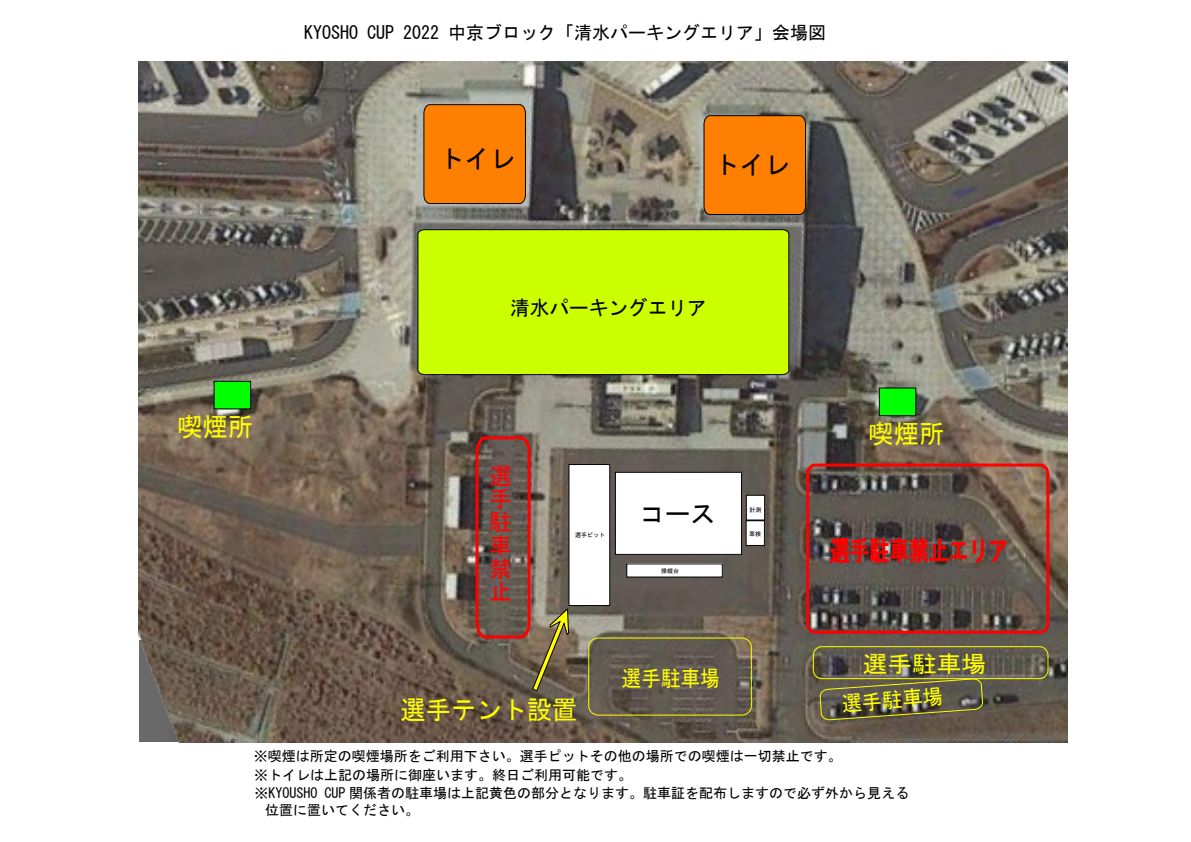
<style>
.page{position:relative;width:1191px;height:842px;background:#fff}
.page>*{position:absolute;margin:0;border:0;box-sizing:border-box;transform-origin:0 0}
.t1{font:27.7px "MS Gothic";color:#f00;scale:.71 1}
.t2{font:26.2px "MS Gothic";color:#ff0}
.t3{font:26.2px "MS Gothic";color:#000}
.t4{font:23.3px/23.3px "MS Gothic";color:#f00;text-align:justify}
.t5{font:23.1px "MS Gothic";color:#ff0;scale:1.07 1}
.t6{font:22px "MS Gothic";color:#ff0;scale:.89 1}
.t7{font:21px "MS Gothic";color:#ff0}
.t8{font:20.3px "MS Gothic";color:#000}
.t9{font:18px "MS Gothic";color:#000}
.t10{font:14px/18.9px "MS Gothic";color:#000}
.t11{font:6px "MS Gothic";color:#000}
</style>
<div class="page">
<img style="left:138px;top:62px;width:929px;height:680px">
<svg style="left:423px;top:104px;width:103px;height:101px;background:#f37b03"></svg>
<div style="left:417px;top:229px;width:373px;height:147px;background:#cf0"></div>
<div style="left:879px;top:388px;width:36px;height:28px;background:#0f0"></div>
<div style="left:878px;top:387px;width:38px;height:29px;border:1px solid #000"></div>
<div style="left:214px;top:381px;width:37px;height:28px;background:#0f0"></div>
<div style="left:214px;top:381px;width:37px;height:28px;border:1px solid #000"></div>
<svg style="left:804px;top:462px;width:247px;height:173px;background:#695149"></svg>
<img style="left:829px;top:536px;width:178px;height:42px">
<div style="left:569px;top:464px;width:40px;height:141px;background:#fff"></div>
<div style="left:568px;top:464px;width:42px;height:142px;border:1px solid #000"></div>
<div style="left:615px;top:472px;width:126px;height:82px;background:#fff"></div>
<div style="left:615px;top:472px;width:127px;height:83px;border:1px solid #000"></div>
<div style="left:627px;top:564px;width:95px;height:13px;background:#fff"></div>
<div style="left:746px;top:521px;width:18px;height:24px;background:#fff"></div>
<div style="left:745px;top:520px;width:20px;height:26px;border:1px solid #000"></div>
<div style="left:746px;top:495px;width:18px;height:25px;background:#fff"></div>
<div style="left:746px;top:495px;width:19px;height:25px;border:1px solid #000"></div>
<svg style="left:588px;top:637px;width:164px;height:79px;background:#675f4e"></svg>
<div style="left:813px;top:646px;width:235px;height:33px;border:1px solid #ff0;border-radius:9px"></div>
<svg style="left:819px;top:677px;width:164px;height:44px;background:#655f47"></svg>
<svg style="left:703px;top:115px;width:103px;height:101px;background:#f27a02"></svg>
<svg style="left:474px;top:435px;width:104px;height:260px;background:#7b655b"></svg>
<p class="t9" style="left:304px;top:23px;width:523px">KYOSHO CUP 2022 中京ブロック「清水パーキングエリア」会場図</p>
<h2 class="t3" style="left:439px;top:146px;width:77px">トイレ</h2>
<h2 class="t3" style="left:714px;top:152px;width:77px">トイレ</h2>
<h3 class="t8" style="left:510px;top:297px;width:198px">清水パーキングエリア</h3>
<h2 class="t2" style="left:177px;top:413px;width:77px">喫煙所</h2>
<h2 class="t2" style="left:868px;top:420px;width:77px">喫煙所</h2>
<h3 class="t4" style="left:489px;top:464px;width:23px">選手駐車禁止</h3>
<h2 class="t3" style="left:640px;top:501px;width:77px">コース</h2>
<p class="t11" style="left:749px;top:507px;width:13px">計測</p>
<p class="t11" style="left:749px;top:531px;width:13px">車検</p>
<p class="t11" style="left:575px;top:532px;width:31px">選手ピット</p>
<h1 class="t1" style="left:830px;top:536px;width:253px">選手駐車禁止エリア</h1>
<p class="t11" style="left:661px;top:568px;width:19px">操縦台</p>
<h3 class="t5" style="left:862px;top:652px;width:117px">選手駐車場</h3>
<h3 class="t7" style="left:841px;top:694px;width:103px;rotate:-5deg">選手駐車場</h3>
<p class="t10" style="left:254px;top:746px;width:657px">※喫煙は所定の喫煙場所をご利用下さい。選手ピットその他の場所での喫煙は一切禁止です。<br>※トイレは上記の場所に御座います。終日ご利用可能です。<br>※KYOUSHO CUP 関係者の駐車場は上記黄色の部分となります。駐車証を配布しますので必ず外から見える</p>
<p class="t10" style="left:265px;top:800px;width:155px">位置に置いてください。</p>
<h3 class="t6" style="left:622px;top:667px;width:111px">選手駐車場</h3>
<h2 class="t2" style="left:400px;top:696px;width:178px">選手テント設置</h2>
</div>
